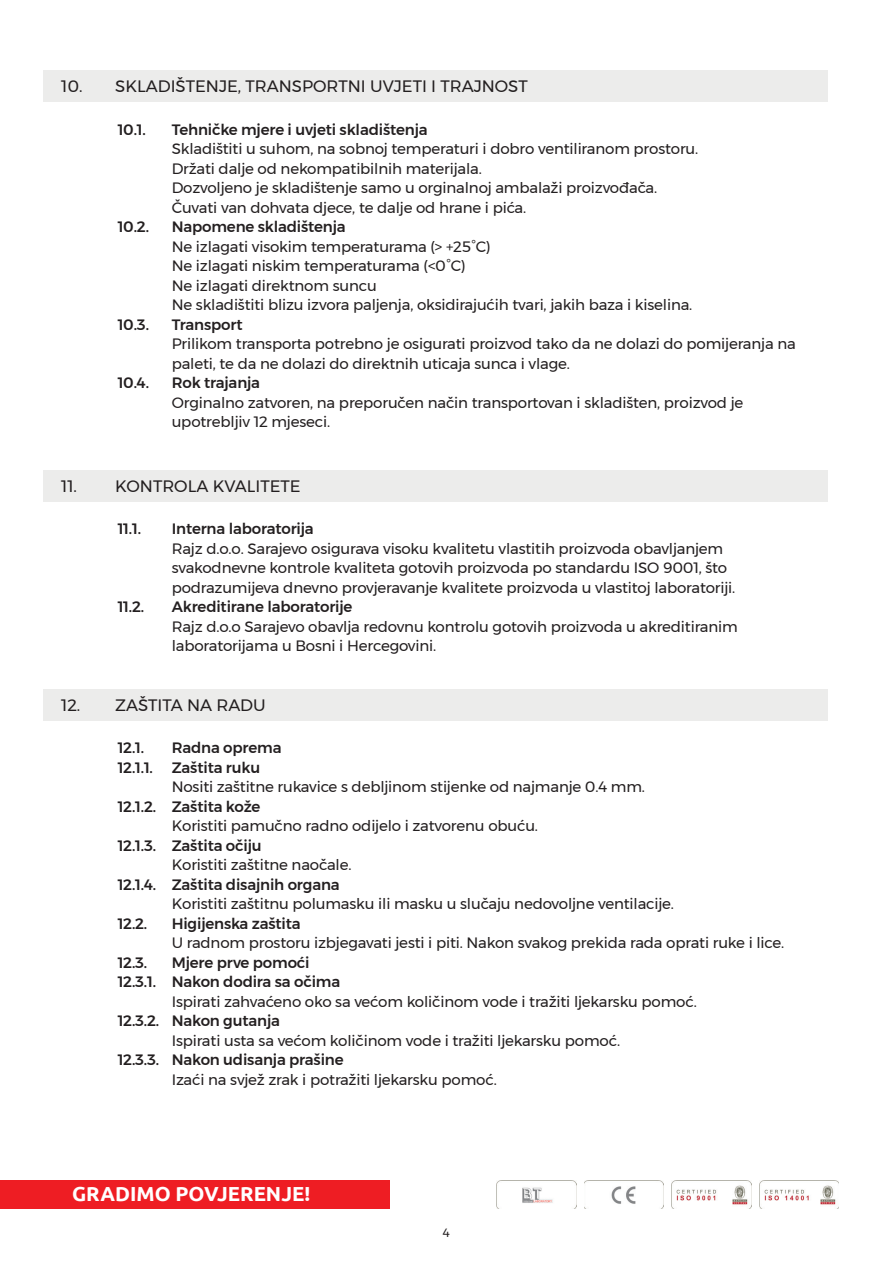
<style>
.page{position:relative;width:893px;height:1263px;background:#fff}
.page>*{position:absolute;margin:0;border:0;box-sizing:border-box;transform-origin:0 0}
.t1{font:700 20.25px "Ubuntu";color:#fff}
.t2{font:16.5px "Montserrat";color:#231f20}
.t3{font:15px/19.5px "Montserrat";letter-spacing:-.01em;color:#231f20}
.t4{font:500 15px/19.5px "Montserrat";letter-spacing:-.01em;color:#231f20}
.t5{font:12px "Montserrat";color:#231f20}
</style>
<div class="page">
<div style="left:43px;top:470px;width:785px;height:31px;background:#ececeb"></div>
<div style="left:43px;top:689px;width:785px;height:31px;background:#ececeb"></div>
<div style="left:0;top:1180px;width:390px;height:29px;background:#ee1d23"></div>
<img style="left:496px;top:1180px;width:80px;height:29px">
<img style="left:759px;top:1180px;width:80px;height:29px">
<img style="left:672px;top:1180px;width:79px;height:29px">
<img style="left:584px;top:1180px;width:80px;height:29px">
<div style="left:43px;top:70px;width:785px;height:32px;background:#ececeb"></div>
<p class="t2" style="left:61px;top:73px;width:468px">10. SKLADIŠTENJE, TRANSPORTNI UVJETI I TRAJNOST</p>
<p class="t4" style="left:118px;top:119px;width:30px">10.1.</p>
<p class="t4" style="left:172px;top:119px;width:257px">Tehničke mjere i uvjeti skladištenja</p>
<p class="t3" style="left:172px;top:139px;width:528px">Skladištiti u suhom, na sobnoj temperaturi i dobro ventiliranom prostoru.<br>Držati dalje od nekompatibilnih materijala.<br>Dozvoljeno je skladištenje samo u orginalnoj ambalaži proizvođača.<br>Čuvati van dohvata djece, te dalje od hrane i pića.</p>
<p class="t4" style="left:118px;top:217px;width:33px">10.2.</p>
<p class="t4" style="left:172px;top:217px;width:176px">Napomene skladištenja</p>
<p class="t3" style="left:172px;top:236px;width:522px">Ne izlagati visokim temperaturama (&gt; +25°C)<br>Ne izlagati niskim temperaturama (&lt;0°C)<br>Ne izlagati direktnom suncu<br>Ne skladištiti blizu izvora paljenja, oksidirajućih tvari, jakih baza i kiselina.</p>
<p class="t4" style="left:118px;top:314px;width:33px">10.3.</p>
<p class="t4" style="left:172px;top:314px;width:72px">Transport</p>
<p class="t3" style="left:172px;top:334px;width:626px">Prilikom transporta potrebno je osigurati proizvod tako da ne dolazi do pomijeranja na paleti, te da ne dolazi do direktnih uticaja sunca i vlage.</p>
<p class="t4" style="left:118px;top:373px;width:33px">10.4.</p>
<p class="t4" style="left:172px;top:373px;width:90px">Rok trajanja</p>
<p class="t3" style="left:172px;top:392px;width:573px">Orginalno zatvoren, na preporučen način transportovan i skladišten, proizvod je upotrebljiv 12 mjeseci.</p>
<p class="t2" style="left:61px;top:473px;width:241px">11. KONTROLA KVALITETE</p>
<p class="t4" style="left:118px;top:519px;width:25px">11.1.</p>
<p class="t4" style="left:172px;top:519px;width:144px">Interna laboratorija</p>
<p class="t3" style="left:172px;top:539px;width:565px">Rajz d.o.o. Sarajevo osigurava visoku kvalitetu vlastitih proizvoda obavljanjem svakodnevne kontrole kvaliteta gotovih proizvoda po standardu ISO 9001, što podrazumijeva dnevno provjeravanje kvalitete proizvoda u vlastitoj laboratoriji.</p>
<p class="t4" style="left:118px;top:597px;width:28px">11.2.</p>
<p class="t4" style="left:172px;top:597px;width:182px">Akreditirane laboratorije</p>
<p class="t3" style="left:172px;top:617px;width:568px">Rajz d.o.o Sarajevo obavlja redovnu kontrolu gotovih proizvoda u akreditiranim laboratorijama u Bosni i Hercegovini.</p>
<p class="t2" style="left:61px;top:692px;width:206px">12. ZAŠTITA NA RADU</p>
<p class="t4" style="left:118px;top:738px;width:165px;text-indent:54px">Radna oprema<br>12.1.1. Zaštita ruku</p>
<p class="t3" style="left:172px;top:777px;width:475px">Nositi zaštitne rukavice s debljinom stijenke od najmanje 0.4 mm.</p>
<p class="t4" style="left:118px;top:797px;width:144px">12.1.2. Zaštita kože</p>
<p class="t3" style="left:172px;top:816px;width:368px">Koristiti pamučno radno odijelo i zatvorenu obuću.</p>
<p class="t4" style="left:118px;top:836px;width:145px">12.1.3. Zaštita očiju</p>
<p class="t3" style="left:172px;top:855px;width:181px">Koristiti zaštitne naočale.</p>
<p class="t4" style="left:118px;top:875px;width:223px">12.1.4. Zaštita disajnih organa</p>
<p class="t3" style="left:172px;top:894px;width:504px">Koristiti zaštitnu polumasku ili masku u slučaju nedovoljne ventilacije.</p>
<p class="t4" style="left:118px;top:914px;width:31px">12.2.</p>
<p class="t4" style="left:172px;top:914px;width:130px">Higijenska zaštita</p>
<p class="t3" style="left:172px;top:933px;width:614px">U radnom prostoru izbjegavati jesti i piti. Nakon svakog prekida rada oprati ruke i lice.</p>
<p class="t4" style="left:118px;top:953px;width:31px">12.3.</p>
<p class="t4" style="left:118px;top:738px;width:28px">12.1.</p>
<p class="t4" style="left:118px;top:953px;width:224px;text-indent:54px">Mjere prve pomoći<br>12.3.1. Nakon dodira sa očima</p>
<p class="t3" style="left:172px;top:991px;width:527px">Ispirati zahvaćeno oko sa većom količinom vode i tražiti ljekarsku pomoć.</p>
<p class="t4" style="left:118px;top:1011px;width:164px">12.3.2. Nakon gutanja</p>
<p class="t3" style="left:172px;top:1030px;width:450px">Ispirati usta sa većom količinom vode i tražiti ljekarsku pomoć.</p>
<p class="t4" style="left:118px;top:1050px;width:227px">12.3.3. Nakon udisanja prašine</p>
<p class="t3" style="left:172px;top:1069px;width:327px">Izaći na svjež zrak i potražiti ljekarsku pomoć.</p>
<h1 class="t1" style="left:72px;top:1182px;width:240px">GRADIMO POVJERENJE!</h1>
<p class="t5" style="left:443px;top:1223px;width:9px">4</p>
</div>
